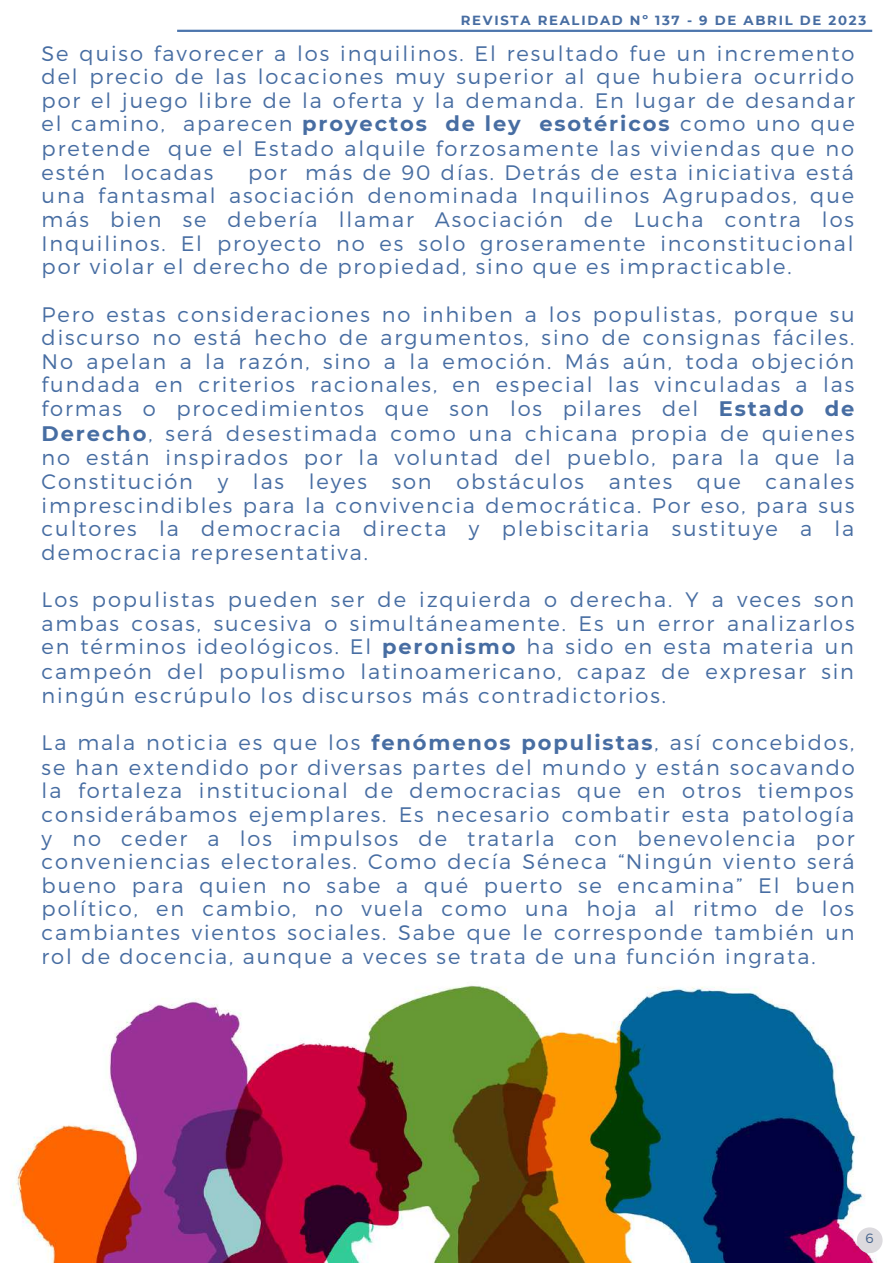
<style>
.page{position:relative;width:893px;height:1264px;background:#fff}
.page>*{position:absolute;margin:0;border:0;box-sizing:border-box;transform-origin:0 0}
.t1{font:300 21px/23.9px "Montserrat";letter-spacing:.09em;color:#476da2;text-align:justify}
.t2{font:300 13.5px "Montserrat";color:#42618b}
.t3{font:700 13.2px "Montserrat";letter-spacing:.13em;color:#476da2}
.s1{font-weight:700}
</style>
<div class="page">
<img style="left:11px;top:985px;width:872px;height:277px">
<div style="left:856px;top:1227px;width:26px;height:26px;background:#dcdade;border-radius:50%"></div>
<hr style="left:177px;top:30px;width:695px;height:2px;background:#4c75ad">
<p class="t3" style="left:460px;top:12px;width:407px">REVISTA REALIDAD Nº 137 - 9 DE ABRIL DE 2023</p>
<p class="t1" style="left:42px;top:40px;width:814px">Se quiso favorecer a los inquilinos. El resultado fue un incremento del precio de las locaciones muy superior al que hubiera ocurrido por el juego libre de la oferta y la demanda. En lugar de desandar el camino, aparecen <span class="s1">proyectos de ley esotéricos</span> como uno que pretende que el Estado alquile forzosamente las viviendas que no estén locadas</p>
<p class="t1" style="left:42px;top:159px;width:814px;text-indent:206px">por más de 90 días. Detrás de esta iniciativa está una fantasmal asociación denominada Inquilinos Agrupados, que más bien se debería llamar Asociación de Lucha contra los Inquilinos. El proyecto no es solo groseramente inconstitucional por violar el derecho de propiedad, sino que es impracticable.</p>
<p class="t1" style="left:42px;top:301px;width:814px">Pero estas consideraciones no inhiben a los populistas, porque su discurso no está hecho de argumentos, sino de consignas fáciles.<br>No apelan a la razón, sino a la emoción. Más aún, toda objeción fundada en criterios racionales, en especial las vinculadas a las formas o procedimientos que son los pilares del <span class="s1">Estado de Derecho</span>, será desestimada como una chicana propia de quienes no están inspirados por la voluntad del pueblo, para la que la Constitución y las leyes son obstáculos antes que canales imprescindibles para la convivencia democrática. Por eso, para sus cultores la democracia directa y plebiscitaria sustituye a la democracia representativa.</p>
<p class="t1" style="left:42px;top:586px;width:814px">Los populistas pueden ser de izquierda o derecha. Y a veces son ambas cosas, sucesiva o simultáneamente. Es un error analizarlos en términos ideológicos. El <span class="s1">peronismo</span> ha sido en esta materia un campeón del populismo latinoamericano, capaz de expresar sin ningún escrúpulo los discursos más contradictorios.</p>
<p class="t1" style="left:42px;top:729px;width:814px">La mala noticia es que los <span class="s1">fenómenos populistas</span>, así concebidos, se han extendido por diversas partes del mundo y están socavando la fortaleza institucional de democracias que en otros tiempos considerábamos ejemplares. Es necesario combatir esta patología y no ceder a los impulsos de tratarla con benevolencia por conveniencias electorales. Como decía Séneca “Ningún viento será bueno para quien no sabe a qué puerto se encamina” El buen político, en cambio, no vuela como una hoja al ritmo de los cambiantes vientos sociales. Sabe que le corresponde también un rol de docencia, aunque a veces se trata de una función ingrata.</p>
<p class="t2" style="left:865px;top:1229px;width:10px">6</p>
</div>
